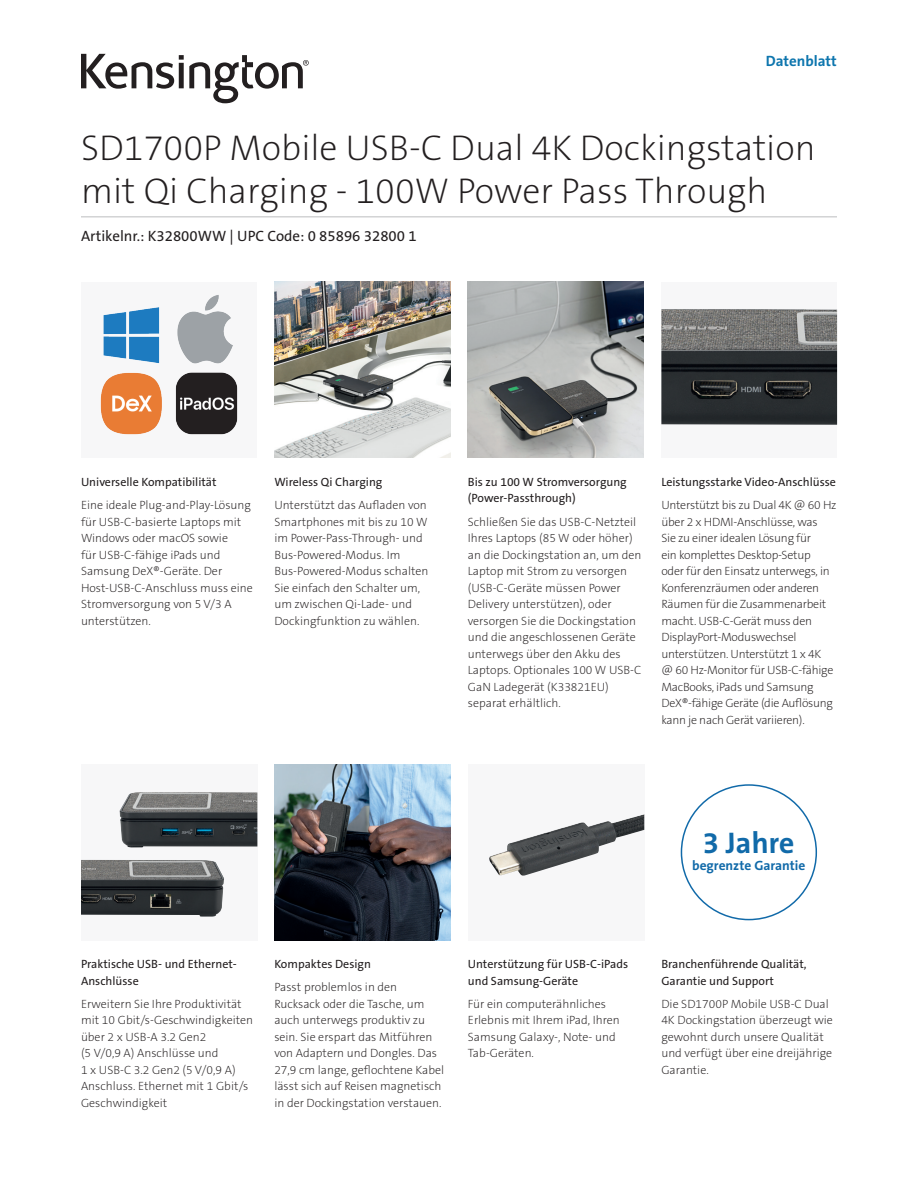
<style>
.page{position:relative;width:918px;height:1188px;background:#fff}
.page>*{position:absolute;margin:0;border:0;box-sizing:border-box;transform-origin:0 0}
.t1{font:36px/43.2px "The Sans KENSINGTON2 XL";color:#231f20}
.t2{font:30px "The Sans KENSINGTON7 Bd";color:#116aa9}
.t3{font:15px "The Sans KENSINGTON5 Rg";color:#231f20}
.Filetype_Header_Blue{font:15px "The Sans KENSINGTON7 Bd";color:#0e76ae}
.t4{font:13.5px "The Sans KENSINGTON7 Bd";color:#116aa9}
.Body{font:12px/16.5px "The Sans KENSINGTON2 XL";color:#231f20}
.Body-2{font:12px/16.5px "The Sans KENSINGTON2 XL";letter-spacing:-.02em;color:#231f20}
.t5{font:12px/16.5px "The Sans KENSINGTON5 Rg";color:#231f20}
</style>
<div class="page">
<img style="left:100px;top:294px;width:138px;height:141px">
<img style="left:468px;top:282px;width:176px;height:175px">
<img style="left:274px;top:282px;width:176px;height:175px">
<div style="left:661px;top:282px;width:176px;height:175px;background:#f7f7f8"></div>
<img style="left:661px;top:309px;width:176px;height:116px">
<svg style="left:81px;top:54px;width:228px;height:49px"></svg>
<hr style="left:81px;top:216px;width:756px;height:1px;background:#bcbdc0">
<div style="left:81px;top:764px;width:176px;height:176px;background:#f7f7f8"></div>
<img style="left:119px;top:792px;width:138px;height:56px">
<img style="left:274px;top:764px;width:177px;height:176px">
<div style="left:468px;top:764px;width:176px;height:176px;background:#f7f7f8"></div>
<img style="left:489px;top:814px;width:155px;height:62px">
<img style="left:81px;top:860px;width:143px;height:57px">
<p class="Filetype_Header_Blue" style="left:766px;top:53px;width:72px">Datenblatt</p>
<h1 class="t1" style="left:81px;top:127px;width:736px">SD1700P Mobile USB-C Dual 4K Dockingstation mit Qi Charging - 100W Power Pass Through</h1>
<p class="t3" style="left:81px;top:228px;width:337px">Artikelnr.: K32800WW | UPC Code: 0 85896 32800 1</p>
<h3 class="t5" style="left:81px;top:474px;width:137px">Universelle Kompatibilität</h3>
<p class="Body" style="left:81px;top:497px;width:173px">Eine ideale Plug-and-Play-Lösung für USB-C-basierte Laptops mit<br>Windows oder macOS sowie<br>für USB-C-fähige iPads und<br>Samsung DeX®-Geräte. Der<br>Host-USB-C-Anschluss muss eine<br>Stromversorgung von 5 V/3 A unterstützen.</p>
<h3 class="t5" style="left:274px;top:474px;width:110px">Wireless Qi Charging</h3>
<p class="Body" style="left:274px;top:497px;width:156px">Unterstützt das Aufladen von<br>Smartphones mit bis zu 10 W im Power-Pass-Through- und<br>Bus-Powered-Modus. Im<br>Bus-Powered-Modus schalten<br>Sie einfach den Schalter um, um zwischen Qi-Lade- und<br>Dockingfunktion zu wählen.</p>
<h3 class="t5" style="left:468px;top:474px;width:160px">Bis zu 100 W Stromversorgung (Power-Passthrough)</h3>
<p class="Body" style="left:468px;top:514px;width:175px">Schließen Sie das USB-C-Netzteil<br>Ihres Laptops (85 W oder höher) an die Dockingstation an, um den<br>Laptop mit Strom zu versorgen (USB-C-Geräte müssen Power<br>Delivery unterstützen), oder versorgen Sie die Dockingstation und die angeschlossenen Geräte unterwegs über den Akku des<br>Laptops. Optionales 100 W USB-C<br>GaN Ladegerät (K33821EU) separat erhältlich.</p>
<h3 class="t5" style="left:661px;top:474px;width:176px">Leistungsstarke Video-Anschlüsse</h3>
<p class="Body-2" style="left:661px;top:497px;width:177px">Unterstützt bis zu Dual 4K @ 60 Hz über 2 x HDMI-Anschlüsse, was<br>Sie zu einer idealen Lösung für<br>ein komplettes Desktop-Setup<br>oder für den Einsatz unterwegs, in<br>Konferenzräumen oder anderen<br>Räumen für die Zusammenarbeit macht. USB-C-Gerät muss den<br>DisplayPort-Moduswechsel unterstützen. Unterstützt 1 x 4K<br>@ 60 Hz-Monitor für USB-C-fähige<br>MacBooks, iPads und Samsung<br>DeX®-fähige Geräte (die Auflösung kann je nach Gerät variieren).</p>
<h2 class="t2" style="left:703px;top:827px;width:94px">3 Jahre</h2>
<p class="t4" style="left:692px;top:858px;width:115px">begrenzte Garantie</p>
<h3 class="t5" style="left:81px;top:956px;width:157px">Praktische USB- und Ethernet-<br>Anschlüsse</h3>
<p class="Body" style="left:81px;top:996px;width:174px">Erweitern Sie Ihre Produktivität mit 10 Gbit/s-Geschwindigkeiten über 2 x USB-A 3.2 Gen2<br>(5 V/0,9 A) Anschlüsse und<br>1 x USB-C 3.2 Gen2 (5 V/0,9 A)<br>Anschluss. Ethernet mit 1 Gbit/s<br>Geschwindigkeit</p>
<h3 class="t5" style="left:274px;top:956px;width:98px">Kompaktes Design</h3>
<p class="Body" style="left:274px;top:979px;width:171px">Passt problemlos in den<br>Rucksack oder die Tasche, um auch unterwegs produktiv zu sein. Sie erspart das Mitführen von Adaptern und Dongles. Das<br>27,9 cm lange, geflochtene Kabel lässt sich auf Reisen magnetisch in der Dockingstation verstauen.</p>
<h3 class="t5" style="left:468px;top:956px;width:162px">Unterstützung für USB-C-iPads und Samsung-Geräte</h3>
<p class="Body" style="left:468px;top:996px;width:153px">Für ein computerähnliches<br>Erlebnis mit Ihrem iPad, Ihren<br>Samsung Galaxy-, Note- und<br>Tab-Geräten.</p>
<h3 class="t5" style="left:661px;top:956px;width:147px">Branchenführende Qualität,<br>Garantie und Support</h3>
<p class="Body" style="left:661px;top:996px;width:173px">Die SD1700P Mobile USB-C Dual<br>4K Dockingstation überzeugt wie gewohnt durch unsere Qualität und verfügt über eine dreijährige<br>Garantie.</p>
</div>
